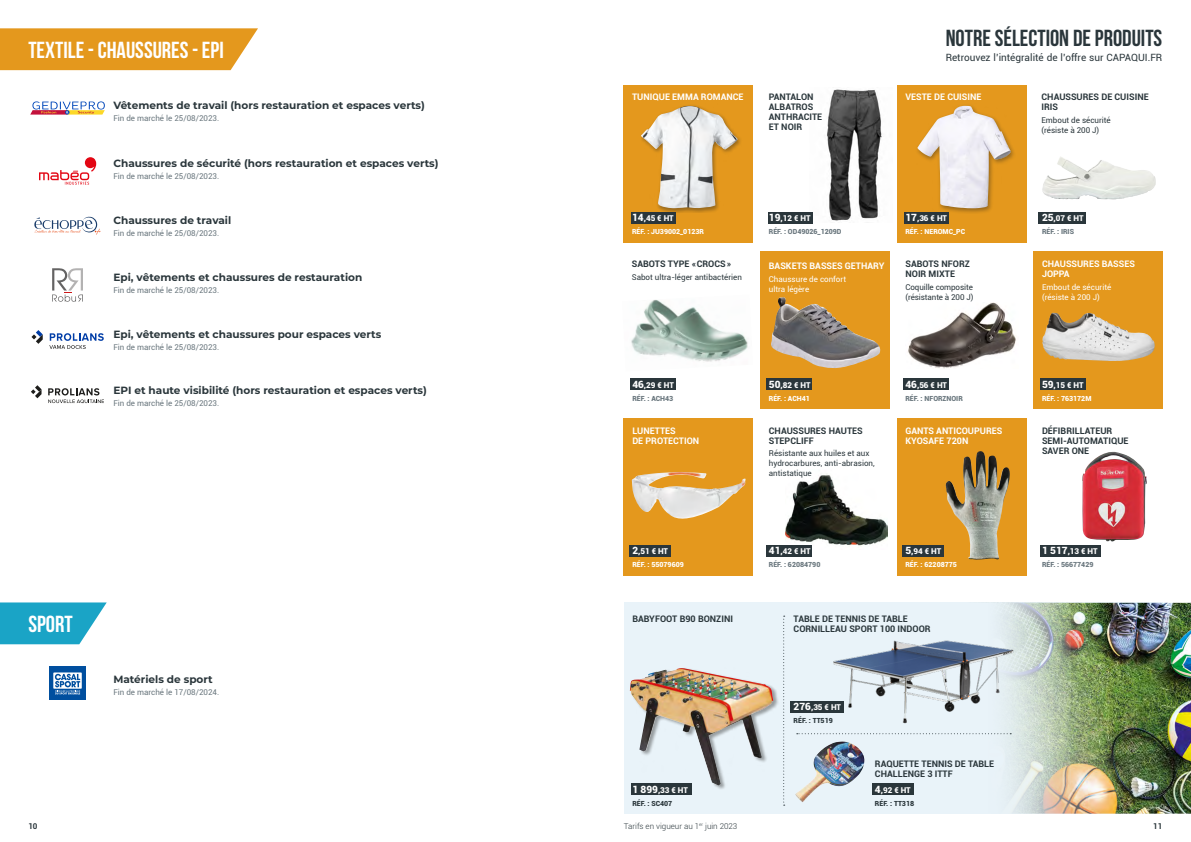
<style>
.page{position:relative;width:1191px;height:842px;background:#fff}
.page>*{position:absolute;margin:0;border:0;box-sizing:border-box;transform-origin:0 0}
.t1{font:700 23.2px "Bebas Neue";color:#fff}
.t2{font:700 23.2px "Bebas Neue";color:#2a363b}
.t3{font:700 10.5px "Montserrat";color:#2a363b}
.t4{font:10px "Roboto";color:#2a363b}
.t5{font:700 9px/10px "Roboto";color:#2a363b}
.t6{font:700 9px/10px "Roboto";color:#fff}
.t7{font:8px "Roboto";color:#6a777e}
.t8{font:8px/10px "Roboto";color:#2a363b}
.t9{font:900 8px "Roboto";letter-spacing:-.005em;color:#fff}
.t10{font:8px/10px "Roboto";color:#fff}
.t11{font:300 8px "Roboto";color:#2a363b}
.t12{font:700 8px "Roboto";color:#2a363b}
.t13{font:900 7px "Roboto";color:#fff}
.t14{font:900 7px "Roboto";color:#6a777e}
.t15{font:900 7px "Roboto";color:#2a363b}
.s1{font-size:10px}
</style>
<div class="page">
<div style="left:624px;top:603px;width:538px;height:211px;background:#e9f3f9"></div>
<img style="left:1071px;top:603px;width:120px;height:211px">
<svg style="left:957px;top:603px;width:114px;height:211px"></svg>
<img style="left:785px;top:474px;width:102px;height:72px">
<img style="left:631px;top:300px;width:117px;height:62px">
<img style="left:812px;top:89px;width:70px;height:134px">
<div style="left:760px;top:252px;width:129px;height:157px;background:#e4981d"></div>
<div style="left:624px;top:85px;width:129px;height:157px;background:#e4981d"></div>
<div style="left:624px;top:418px;width:129px;height:158px;background:#e4981d"></div>
<div style="left:897px;top:85px;width:129px;height:157px;background:#e4981d"></div>
<div style="left:897px;top:418px;width:129px;height:158px;background:#e4981d"></div>
<div style="left:1033px;top:252px;width:129px;height:157px;background:#e4981d"></div>
<img style="left:945px;top:451px;width:65px;height:109px">
<img style="left:771px;top:297px;width:109px;height:72px">
<img style="left:908px;top:302px;width:108px;height:67px">
<img style="left:828px;top:602px;width:189px;height:131px">
<div style="left:630px;top:667px;width:149px;height:123px;background:#1d1d1b;opacity:.4"></div>
<img style="left:630px;top:668px;width:143px;height:117px">
<img style="left:1042px;top:157px;width:114px;height:42px">
<img style="left:1042px;top:312px;width:112px;height:49px">
<svg style="left:783px;top:616px;width:1px;height:190px"></svg>
<svg style="left:797px;top:733px;width:214px;height:1px"></svg>
<div style="left:902px;top:545px;width:41px;height:12px;background:#2a363b"></div>
<div style="left:629px;top:545px;width:41px;height:12px;background:#2a363b"></div>
<div style="left:915px;top:103px;width:101px;height:111px;background:#1d1d1b;opacity:.4"></div>
<img style="left:917px;top:106px;width:93px;height:102px">
<div style="left:639px;top:104px;width:103px;height:109px;background:#1d1d1b;opacity:.4"></div>
<img style="left:641px;top:106px;width:97px;height:103px">
<div style="left:904px;top:212px;width:45px;height:12px;background:#2a363b"></div>
<div style="left:630px;top:212px;width:45px;height:12px;background:#2a363b"></div>
<div style="left:767px;top:212px;width:45px;height:12px;background:#2a363b"></div>
<div style="left:1038px;top:212px;width:48px;height:12px;background:#2a363b"></div>
<div style="left:903px;top:379px;width:46px;height:11px;background:#2a363b"></div>
<div style="left:1040px;top:379px;width:45px;height:11px;background:#2a363b"></div>
<div style="left:766px;top:379px;width:46px;height:11px;background:#2a363b"></div>
<div style="left:766px;top:545px;width:46px;height:12px;background:#2a363b"></div>
<div style="left:790px;top:701px;width:53px;height:11px;background:#2a363b"></div>
<div style="left:630px;top:783px;width:61px;height:12px;background:#2a363b"></div>
<div style="left:630px;top:379px;width:46px;height:11px;background:#2a363b"></div>
<div style="left:1039px;top:545px;width:61px;height:12px;background:#2a363b"></div>
<img style="left:1082px;top:451px;width:65px;height:90px">
<img style="left:795px;top:741px;width:70px;height:61px">
<div style="left:872px;top:783px;width:41px;height:12px;background:#2a363b"></div>
<img style="left:632px;top:472px;width:114px;height:47px">
<svg style="left:0;top:28px;width:258px;height:42px;background:#e59e2a"></svg>
<svg style="left:0;top:602px;width:107px;height:42px;background:#3ab0cd"></svg>
<svg style="left:30px;top:101px;width:75px;height:14px"></svg>
<svg style="left:39px;top:157px;width:57px;height:28px"></svg>
<svg style="left:34px;top:217px;width:67px;height:18px"></svg>
<svg style="left:52px;top:268px;width:31px;height:34px"></svg>
<svg style="left:31px;top:385px;width:11px;height:13px"></svg>
<svg style="left:48px;top:388px;width:56px;height:15px"></svg>
<svg style="left:49px;top:333px;width:55px;height:16px"></svg>
<svg style="left:31px;top:330px;width:12px;height:14px"></svg>
<div style="left:49px;top:666px;width:37px;height:34px;background:#004f9f"></div>
<svg style="left:53px;top:672px;width:29px;height:22px"></svg>
<p class="t1" style="left:28px;top:37px;width:197px">TEXTILE - CHAUSSURES - EPI</p>
<p class="t3" style="left:113px;top:98px;width:313px">Vêtements de travail (hors restauration et espaces verts)</p>
<p class="t7" style="left:113px;top:113px;width:107px">Fin de marché le 25/08/2023.</p>
<p class="t3" style="left:113px;top:155px;width:327px">Chaussures de sécurité (hors restauration et espaces verts)</p>
<p class="t7" style="left:113px;top:170px;width:107px">Fin de marché le 25/08/2023.</p>
<p class="t3" style="left:113px;top:212px;width:119px">Chaussures de travail</p>
<p class="t7" style="left:113px;top:227px;width:107px">Fin de marché le 25/08/2023.</p>
<p class="t3" style="left:113px;top:270px;width:250px">Epi, vêtements et chaussures de restauration</p>
<p class="t7" style="left:113px;top:285px;width:107px">Fin de marché le 25/08/2023.</p>
<p class="t3" style="left:113px;top:326px;width:269px">Epi, vêtements et chaussures pour espaces verts</p>
<p class="t7" style="left:113px;top:341px;width:107px">Fin de marché le 25/08/2023.</p>
<p class="t3" style="left:113px;top:383px;width:315px">EPI et haute visibilité (hors restauration et espaces verts)</p>
<p class="t7" style="left:113px;top:398px;width:107px">Fin de marché le 25/08/2023.</p>
<p class="t1" style="left:28px;top:611px;width:46px">SPORT</p>
<p class="t3" style="left:113px;top:672px;width:101px">Matériels de sport</p>
<p class="t7" style="left:113px;top:687px;width:107px">Fin de marché le 17/08/2024.</p>
<p class="t6" style="left:632px;top:92px;width:113px">TUNIQUE EMMA ROMANCE</p>
<p class="t5" style="left:769px;top:92px;width:55px">PANTALON<br>ALBATROS<br>ANTHRACITE<br>ET NOIR</p>
<h1 class="t2" style="left:945px;top:25px;width:218px">NOTRE SÉLECTION DE PRODUITS</h1>
<p class="t4" style="left:945px;top:50px;width:218px">Retrouvez l’intégralité de l’offre sur CAPAQUI.FR</p>
<p class="t6" style="left:905px;top:92px;width:78px">VESTE DE CUISINE</p>
<p class="t5" style="left:1041px;top:92px;width:109px">CHAUSSURES DE CUISINE<br>IRIS</p>
<p class="t8" style="left:1041px;top:115px;width:71px">Embout de sécurité (résiste à 200 J)</p>
<p class="t9" style="left:632px;top:213px;width:43px"><span class="s1">14</span>,45 € HT</p>
<p class="t13" style="left:632px;top:226px;width:73px">RÉF. : JU39002_0123R</p>
<p class="t5" style="left:632px;top:258px;width:101px">SABOTS TYPE « CROCS »</p>
<p class="t8" style="left:632px;top:272px;width:112px">Sabot ultra-léger antibactérien</p>
<p class="t9" style="left:769px;top:213px;width:43px"><span class="s1">19</span>,12 € HT</p>
<p class="t14" style="left:769px;top:226px;width:74px">RÉF. : OD49026_1209D</p>
<p class="t6" style="left:769px;top:260px;width:117px">BASKETS BASSES GETHARY</p>
<p class="t10" style="left:769px;top:274px;width:79px">Chaussure de confort ultra légère</p>
<p class="t9" style="left:905px;top:213px;width:43px"><span class="s1">17</span>,36 € HT</p>
<p class="t13" style="left:905px;top:226px;width:61px">RÉF. : NEROMC_PC</p>
<p class="t5" style="left:905px;top:258px;width:66px">SABOTS NFORZ<br>NOIR MIXTE</p>
<p class="t8" style="left:905px;top:282px;width:69px">Coquille composite (résistante à 200 J)</p>
<p class="t9" style="left:1042px;top:213px;width:43px"><span class="s1">25</span>,07 € HT</p>
<p class="t14" style="left:1042px;top:226px;width:34px">RÉF. : IRIS</p>
<p class="t6" style="left:1042px;top:258px;width:94px">CHAUSSURES BASSES<br>JOPPA</p>
<p class="t10" style="left:1042px;top:282px;width:71px">Embout de sécurité (résiste à 200 J)</p>
<p class="t9" style="left:632px;top:379px;width:43px"><span class="s1">46</span>,29 € HT</p>
<p class="t14" style="left:632px;top:393px;width:42px">RÉF. : ACH43</p>
<p class="t9" style="left:769px;top:379px;width:43px"><span class="s1">50</span>,82 € HT</p>
<p class="t13" style="left:769px;top:393px;width:42px">RÉF. : ACH41</p>
<p class="t9" style="left:905px;top:379px;width:43px"><span class="s1">46</span>,56 € HT</p>
<p class="t14" style="left:905px;top:393px;width:59px">RÉF. : NFORZNOIR</p>
<p class="t9" style="left:1042px;top:379px;width:43px"><span class="s1">59</span>,15 € HT</p>
<p class="t13" style="left:1042px;top:393px;width:51px">RÉF. : 763172M</p>
<p class="t6" style="left:632px;top:425px;width:68px">LUNETTES<br>DE PROTECTION</p>
<p class="t5" style="left:769px;top:425px;width:95px">CHAUSSURES HAUTES<br>STEPCLIFF</p>
<p class="t8" style="left:769px;top:448px;width:107px">Résistante aux huiles et aux hydrocarbures, anti-abrasion, antistatique</p>
<p class="t6" style="left:905px;top:425px;width:98px">GANTS ANTICOUPURES<br>KYOSAFE 720N</p>
<p class="t5" style="left:1042px;top:425px;width:88px">DÉFIBRILLATEUR<br>SEMI-AUTOMATIQUE<br>SAVER ONE</p>
<p class="t9" style="left:632px;top:546px;width:37px"><span class="s1">2</span>,51 € HT</p>
<p class="t13" style="left:632px;top:560px;width:53px">RÉF. : 55079609</p>
<p class="t9" style="left:769px;top:546px;width:43px"><span class="s1">41</span>,42 € HT</p>
<p class="t14" style="left:769px;top:560px;width:53px">RÉF. : 62084790</p>
<p class="t9" style="left:905px;top:546px;width:37px"><span class="s1">5</span>,94 € HT</p>
<p class="t13" style="left:905px;top:560px;width:53px">RÉF. : 62208775</p>
<p class="t9" style="left:1042px;top:546px;width:57px"><span class="s1">1 517</span>,13 € HT</p>
<p class="t14" style="left:1042px;top:560px;width:53px">RÉF. : 56677429</p>
<p class="t5" style="left:632px;top:613px;width:102px">BABYFOOT B90 BONZINI</p>
<p class="t9" style="left:632px;top:784px;width:57px"><span class="s1">1 899</span>,33 € HT</p>
<p class="t15" style="left:632px;top:798px;width:42px">RÉF. : SC407</p>
<p class="t5" style="left:793px;top:613px;width:138px">TABLE DE TENNIS DE TABLE<br>CORNILLEAU SPORT 100 INDOOR</p>
<p class="t9" style="left:793px;top:701px;width:49px"><span class="s1">276</span>,35 € HT</p>
<p class="t15" style="left:793px;top:715px;width:41px">RÉF. : TT519</p>
<p class="t5" style="left:875px;top:758px;width:121px">RAQUETTE TENNIS DE TABLE<br>CHALLENGE 3 ITTF</p>
<p class="t9" style="left:875px;top:784px;width:37px"><span class="s1">4</span>,92 € HT</p>
<p class="t15" style="left:875px;top:798px;width:41px">RÉF. : TT318</p>
<p class="t12" style="left:28px;top:820px;width:11px">10</p>
<p class="t11" style="left:624px;top:820px;width:115px">Tarifs en vigueur au 1<sup>er</sup> juin 2023</p>
<p class="t12" style="left:1153px;top:820px;width:11px">11</p>
</div>
